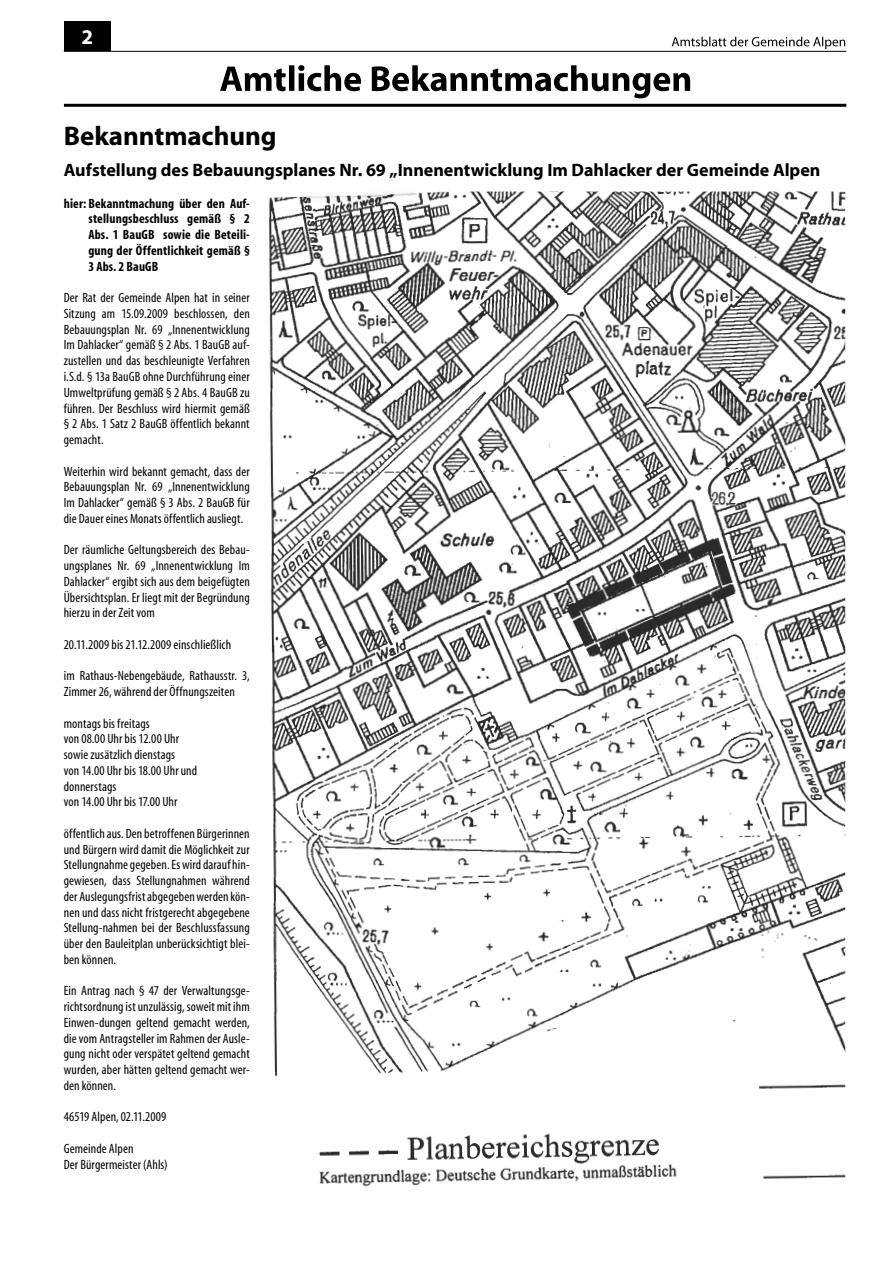
<style>
.page{position:relative;width:893px;height:1263px;background:#fff}
.page>*{position:absolute;margin:0;border:0;box-sizing:border-box;transform-origin:0 0}
.t1{font:700 27px "Myriad";letter-spacing:-.005em;color:#000}
.t2{font:700 21px "Myriad";color:#fff}
.t3{font:700 18px "Myriad";color:#000}
.t4{font:condensed 13.5px/15.8px "Myriad";letter-spacing:.005em;color:#000;text-align:justify}
.t5{font:700 condensed 13.5px/15.8px "Myriad";letter-spacing:.01em;color:#000;text-align:justify}
</style>
<div class="page">
<div style="left:64px;top:21px;width:47px;height:30px;background:#000"></div>
<hr style="left:64px;top:51px;width:782px;height:1px;background:#000">
<svg style="left:672px;top:37px;width:173px;height:12px"></svg>
<hr style="left:64px;top:104px;width:782px;height:3px;background:#000">
<svg style="left:220px;top:65px;width:470px;height:33px"></svg>
<img style="left:268px;top:192px;width:577px;height:995px">
<h2 class="t2" style="left:81px;top:26px;width:13px">2</h2>
<h1 class="t1" style="left:64px;top:122px;width:214px">Bekanntmachung</h1>
<h3 class="t3" style="left:64px;top:161px;width:758px">Aufstellung des Bebauungsplanes Nr. 69 „Innenentwicklung Im Dahlacker der Gemeinde Alpen</h3>
<p class="t5" style="left:88px;top:196px;width:163px;text-indent:-25px">hier: Bekanntmachung über den Auf&shy;stellungsbeschluss gemäß § 2<br>Abs. 1 BauGB sowie die Beteili&shy;gung der Öffentlichkeit gemäß § 3 Abs. 2 BauGB</p>
<p class="t4" style="left:64px;top:290px;width:188px">Der Rat der Gemeinde Alpen hat in seiner Sitzung am 15.09.2009 beschlossen, den Bebauungsplan Nr. 69 „Innenentwicklung Im Dahlacker“ gemäß § 2 Abs. 1 BauGB auf&shy;zustellen und das beschleunigte Verfahren i.S.d. § 13a BauGB ohne Durchführung einer Umweltprüfung gemäß § 2 Abs. 4 BauGB zu führen. Der Beschluss wird hiermit gemäß § 2 Abs. 1 Satz 2 BauGB öffentlich bekannt gemacht.</p>
<p class="t4" style="left:64px;top:464px;width:188px">Weiterhin wird bekannt gemacht, dass der Bebauungsplan Nr. 69 „Innenentwicklung Im Dahlacker“ gemäß § 3 Abs. 2 BauGB für die Dauer eines Monats öffentlich ausliegt.</p>
<p class="t4" style="left:64px;top:542px;width:188px">Der räumliche Geltungsbereich des Bebau&shy;ungsplanes Nr. 69 „Innenentwicklung Im Dahlacker“ ergibt sich aus dem beigefügten Übersichtsplan. Er liegt mit der Begründung hierzu in der Zeit vom</p>
<p class="t4" style="left:64px;top:637px;width:169px">20.11.2009 bis 21.12.2009 einschließlich</p>
<p class="t4" style="left:64px;top:668px;width:187px">im Rathaus-Nebengebäude, Rathausstr. 3,<br>Zimmer 26, während der Öffnungszeiten</p>
<p class="t4" style="left:64px;top:716px;width:135px;text-align:left">montags bis freitags<br>von 08.00 Uhr bis 12.00 Uhr sowie zusätzlich dienstags<br>von 14.00 Uhr bis 18.00 Uhr und donnerstags<br>von 14.00 Uhr bis 17.00 Uhr</p>
<p class="t4" style="left:64px;top:826px;width:188px">öffentlich aus. Den betroffenen Bürgerinnen und Bürgern wird damit die Möglichkeit zur Stellungnahme gegeben. Es wird darauf hin&shy;gewiesen, dass Stellungnahmen während der Auslegungsfrist abgegeben werden kön&shy;nen und dass nicht fristgerecht abgegebene Stellung-nahmen bei der Beschlussfassung über den Bauleitplan unberücksichtigt blei&shy;ben können.</p>
<p class="t4" style="left:64px;top:984px;width:188px">Ein Antrag nach § 47 der Verwaltungsge&shy;richtsordnung ist unzulässig, soweit mit ihm Einwen-dungen geltend gemacht werden, die vom Antragsteller im Rahmen der Ausle&shy;gung nicht oder verspätet geltend gemacht wurden, aber hätten geltend gemacht wer&shy;den können.</p>
<p class="t4" style="left:64px;top:1110px;width:104px">46519 Alpen, 02.11.2009</p>
<p class="t4" style="left:64px;top:1141px;width:105px">Gemeinde Alpen<br>Der Bürgermeister (Ahls)</p>
</div>
